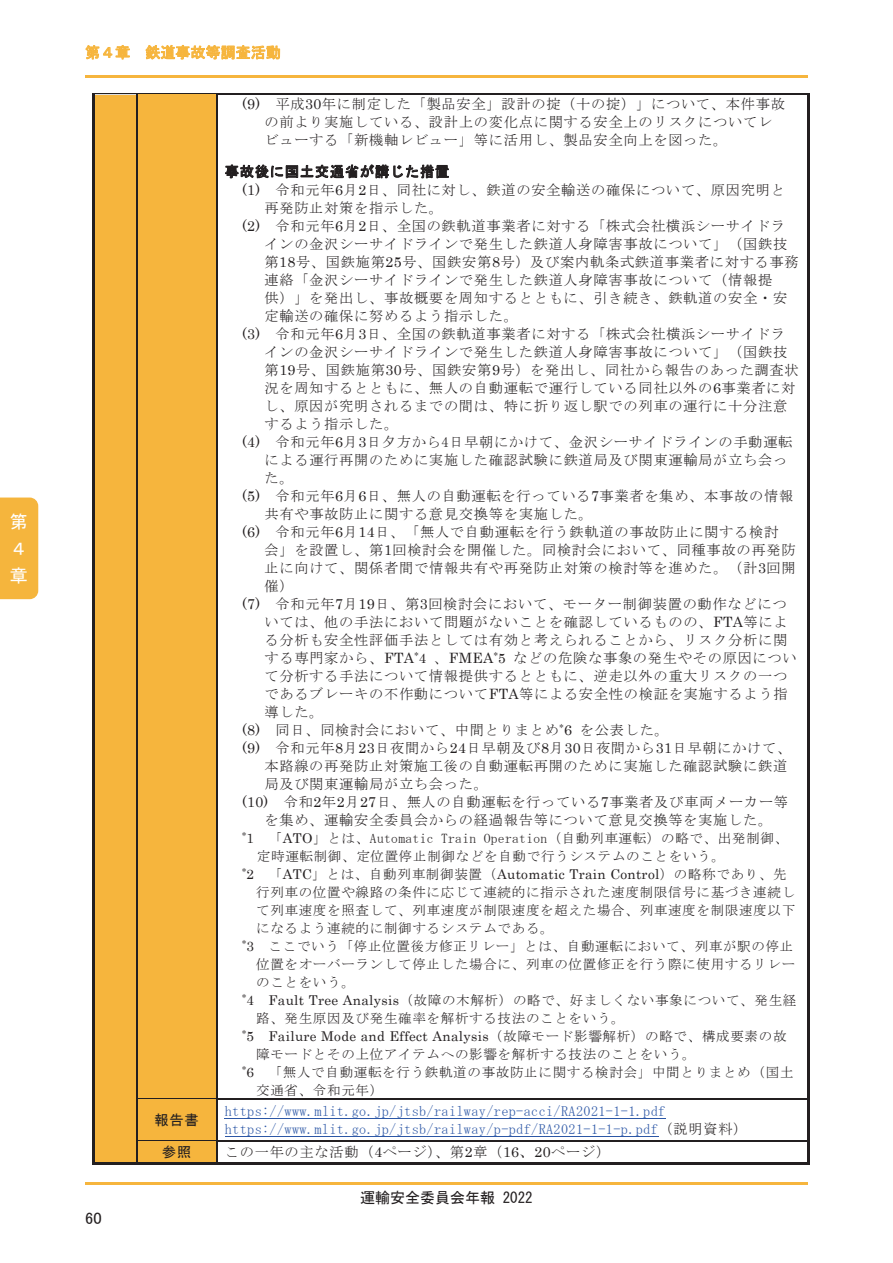
<style>
.page{position:relative;width:893px;height:1263px;background:#fff}
.page>*{position:absolute;margin:0;border:0;box-sizing:border-box;transform-origin:0 0}
.t1{font:18px/27px "MS Gothic";color:#fff}
.t2{font:16.5px "MS P Gothic";color:#231f20}
.t3{font:15px "MS Gothic";color:#231f20}
.t4{font:15px "MS Gothic";color:#f6b53d}
.t5{font:14.25px/18px "MS Mincho";letter-spacing:.05em;color:#231f20}
.t6{font:14.25px/18px "MS Mincho";letter-spacing:.025em;color:#2c57a6}
.t7{font:14.25px "MS Gothic";letter-spacing:.055em;color:#231f20}
.t8{font:13.5px/18px "MS Mincho";letter-spacing:.055em;color:#231f20}
.t9{font:13.5px "Century";letter-spacing:.025em;color:#231f20}
.s1{font-family:"Century"}
.s2{font-family:"Century";font-size:13.5px}
.s3{font-family:"MS Mincho"}
.s4{color:#231f20}
.s5{font-family:"HG Mincho B"}
</style>
<div class="page">
<hr style="left:85px;top:75px;width:723px;height:3px;background:#f6b53d">
<hr style="left:85px;top:1182px;width:723px;height:2px;background:#f6b53d">
<div style="left:94px;top:95px;width:43px;height:1003px;background:#f6b53d"></div>
<div style="left:138px;top:95px;width:78px;height:1003px;background:#f6b53d"></div>
<hr style="left:94px;top:94px;width:43px;height:1px;background:#231f20">
<hr style="left:94px;top:95px;width:43px;height:1px;background:#dcdddf">
<hr style="left:138px;top:94px;width:78px;height:1px;background:#231f20">
<hr style="left:217px;top:94px;width:590px;height:1px;background:#231f20">
<hr style="left:92px;top:95px;width:2px;height:1003px;background:#231f20">
<hr style="left:137px;top:95px;width:1px;height:1003px;background:#231f20">
<hr style="left:216px;top:95px;width:1px;height:1003px;background:#231f20">
<hr style="left:807px;top:95px;width:2px;height:1003px;background:#231f20">
<div style="left:94px;top:1098px;width:43px;height:42px;background:#f6b53d"></div>
<div style="left:138px;top:1099px;width:78px;height:41px;background:#f6b53d"></div>
<hr style="left:225px;top:1118px;width:441px;height:1px;background:#2c57a6">
<hr style="left:225px;top:1136px;width:434px;height:1px;background:#2c57a6">
<hr style="left:138px;top:1098px;width:78px;height:1px;background:#231f20">
<hr style="left:217px;top:1098px;width:590px;height:1px;background:#231f20">
<hr style="left:92px;top:1099px;width:2px;height:41px;background:#231f20">
<hr style="left:137px;top:1099px;width:1px;height:41px;background:#231f20">
<hr style="left:216px;top:1099px;width:1px;height:41px;background:#231f20">
<hr style="left:807px;top:1099px;width:2px;height:41px;background:#231f20">
<div style="left:94px;top:1140px;width:43px;height:22px;background:#f6b53d"></div>
<div style="left:138px;top:1142px;width:78px;height:20px;background:#f6b53d"></div>
<hr style="left:138px;top:1140px;width:78px;height:2px;background:#231f20">
<hr style="left:217px;top:1140px;width:590px;height:2px;background:#231f20">
<hr style="left:92px;top:1142px;width:2px;height:22px;background:#231f20">
<hr style="left:92px;top:1162px;width:45px;height:2px;background:#231f20">
<svg style="left:137px;top:1140px;width:1px;height:22px"></svg>
<hr style="left:137px;top:1162px;width:79px;height:2px;background:#231f20">
<svg style="left:216px;top:1140px;width:1px;height:22px"></svg>
<hr style="left:216px;top:1162px;width:591px;height:2px;background:#231f20">
<hr style="left:807px;top:1142px;width:2px;height:22px;background:#231f20">
<div style="left:0;top:497px;width:38px;height:102px;background:#f5b53d"></div>
<p class="t1" style="left:10px;top:508px;width:19px">第<br>４章</p>
<p class="t4" style="left:85px;top:45px;width:197px">第４章 鉄道事故等調査活動</p>
<p class="t5" style="left:264px;top:95px;width:522px;text-indent:-22px"><span class="s1">(9)</span> 平成<span class="s1">30</span>年に制定した「製品安全」設計の掟（十の掟）」について、本件事故の前より実施している、設計上の変化点に関する安全上のリスクについてレビューする「新機軸レビュー」等に活用し、製品安全向上を図った。</p>
<p class="t7" style="left:225px;top:164px;width:226px">事故後に国土交通省が講じた措置</p>
<p class="t5" style="left:242px;top:180px;width:544px"><span class="s1">(1)</span> 令和元年<span class="s1">6</span>月<span class="s1">2</span>日、同社に対し、鉄道の安全輸送の確保について、原因究明と</p>
<p class="t5" style="left:264px;top:198px;width:180px">再発防止対策を指示した。</p>
<p class="t5" style="left:242px;top:216px;width:544px"><span class="s1">(2)</span> 令和元年<span class="s1">6</span>月<span class="s1">2</span>日、全国の鉄軌道事業者に対する「株式会社横浜シーサイドラ</p>
<p class="t5" style="left:264px;top:234px;width:524px">インの金沢シーサイドラインで発生した鉄道人身障害事故について」（国鉄技</p>
<p class="t5" style="left:264px;top:252px;width:536px">第<span class="s1">18</span>号、国鉄施第<span class="s1">25</span>号、国鉄安第<span class="s1">8</span>号）及び案内軌条式鉄道事業者に対する事務</p>
<p class="t5" style="left:264px;top:270px;width:509px">連絡「金沢シーサイドラインで発生した鉄道人身障害事故について（情報提</p>
<p class="t5" style="left:264px;top:288px;width:524px">供）」を発出し、事故概要を周知するとともに、引き続き、鉄軌道の安全・安</p>
<p class="t5" style="left:264px;top:306px;width:255px">定輸送の確保に努めるよう指示した。</p>
<p class="t5" style="left:242px;top:324px;width:544px"><span class="s1">(3)</span> 令和元年<span class="s1">6</span>月<span class="s1">3</span>日、全国の鉄軌道事業者に対する「株式会社横浜シーサイドラ</p>
<p class="t5" style="left:264px;top:342px;width:524px">インの金沢シーサイドラインで発生した鉄道人身障害事故について」（国鉄技</p>
<p class="t5" style="left:264px;top:360px;width:536px">第<span class="s1">19</span>号、国鉄施第<span class="s1">30</span>号、国鉄安第<span class="s1">9</span>号）を発出し、同社から報告のあった調査状</p>
<p class="t5" style="left:264px;top:378px;width:532px">況を周知するとともに、無人の自動運転で運行している同社以外の<span class="s1">6</span>事業者に対</p>
<p class="t5" style="left:264px;top:396px;width:524px">し、原因が究明されるまでの間は、特に折り返し駅での列車の運行に十分注意</p>
<p class="t5" style="left:264px;top:414px;width:135px">するよう指示した。</p>
<p class="t5" style="left:242px;top:432px;width:552px"><span class="s1">(4)</span> 令和元年<span class="s1">6</span>月<span class="s1">3</span>日夕方から4日早朝にかけて、金沢シーサイドラインの手動運転</p>
<p class="t5" style="left:264px;top:450px;width:524px">による運行再開のために実施した確認試験に鉄道局及び関東運輸局が立ち会っ</p>
<p class="t5" style="left:264px;top:468px;width:31px">た。</p>
<p class="t5" style="left:242px;top:486px;width:553px"><span class="s1">(5)</span> 令和元年<span class="s1">6</span>月<span class="s1">6</span>日、無人の自動運転を行っている<span class="s1">7</span>事業者を集め、本事故の情報</p>
<p class="t5" style="left:264px;top:504px;width:330px">共有や事故防止に関する意見交換等を実施した。</p>
<p class="t5" style="left:242px;top:522px;width:538px"><span class="s1">(6)</span> 令和元年<span class="s1">6</span>月<span class="s1">14</span>日、「無人で自動運転を行う鉄軌道の事故防止に関する検討</p>
<p class="t5" style="left:264px;top:540px;width:533px">会」を設置し、第<span class="s1">1</span>回検討会を開催した。同検討会において、同種事故の再発防</p>
<p class="t5" style="left:264px;top:558px;width:533px">止に向けて、関係者間で情報共有や再発防止対策の検討等を進めた。（計<span class="s1">3</span>回開</p>
<p class="t5" style="left:264px;top:576px;width:31px">催）</p>
<p class="t5" style="left:242px;top:594px;width:546px"><span class="s1">(7)</span> 令和元年<span class="s1">7</span>月<span class="s1">19</span>日、第<span class="s1">3</span>回検討会において、モーター制御装置の動作などにつ</p>
<p class="t5" style="left:265px;top:612px;width:525px">いては、他の手法において問題がないことを確認しているものの、<span class="s1">FTA</span>等によ</p>
<p class="t5" style="left:265px;top:630px;width:524px">る分析も安全性評価手法としては有効と考えられることから、リスク分析に関</p>
<p class="t5" style="left:265px;top:648px;width:534px">する専門家から、<span class="s1">FTA</span><sup>*</sup><span class="s2">4</span> 、<span class="s1">FMEA</span><sup>*</sup><span class="s2">5</span> などの危険な事象の発生やその原因につい</p>
<p class="t5" style="left:264px;top:666px;width:524px">て分析する手法について情報提供するとともに、逆走以外の重大リスクの一つ</p>
<p class="t5" style="left:264px;top:684px;width:525px">であるブレーキの不作動について<span class="s1">FTA</span>等による安全性の検証を実施するよう指</p>
<p class="t5" style="left:264px;top:702px;width:61px">導した。</p>
<p class="t5" style="left:242px;top:720px;width:428px"><span class="s1">(8)</span> 同日、同検討会において、中間とりまとめ<sup>*</sup><span class="s1">6</span> を公表した。</p>
<p class="t5" style="left:242px;top:738px;width:551px"><span class="s1">(9)</span> 令和元年<span class="s1">8</span>月<span class="s1">23</span>日夜間から<span class="s1">24</span>日早朝及び<span class="s1">8</span>月<span class="s1">30</span>日夜間から<span class="s1">31</span>日早朝にかけて、</p>
<p class="t5" style="left:264px;top:756px;width:524px">本路線の再発防止対策施工後の自動運転再開のために実施した確認試験に鉄道</p>
<p class="t5" style="left:264px;top:774px;width:225px">局及び関東運輸局が立ち会った。</p>
<p class="t5" style="left:242px;top:792px;width:548px"><span class="s1">(10)</span> 令和<span class="s1">2</span>年<span class="s1">2</span>月<span class="s1">27</span>日、無人の自動運転を行っている<span class="s1">7</span>事業者及び車両メーカー等</p>
<p class="t5" style="left:264px;top:810px;width:509px">を集め、運輸安全委員会からの経過報告等について意見交換等を実施した。</p>
<p class="t8" style="left:257px;top:829px;width:533px;text-indent:-15px"><sup>*</sup><span class="s1">1</span> 「<span class="s1">ATO</span>」とは、Automatic Train Operation（自動列車運転）の略で、出発制御、定時運転制御、定位置停止制御などを自動で行うシステムのことをいう。</p>
<p class="t9" style="left:242px;top:862px;width:546px"><sup>*</sup>2 <span class="s3">「</span>ATC<span class="s3">」とは、自動列車制御装置（</span>Automatic Train Control<span class="s3">）の略称であり、先</span></p>
<p class="t8" style="left:256px;top:883px;width:540px">行列車の位置や線路の条件に応じて連続的に指示された速度制限信号に基づき連続し</p>
<p class="t8" style="left:256px;top:901px;width:540px">て列車速度を照査して、列車速度が制限速度を超えた場合、列車速度を制限速度以下</p>
<p class="t8" style="left:256px;top:919px;width:299px">になるよう連続的に制御するシステムである。</p>
<p class="t8" style="left:242px;top:937px;width:553px"><sup>*</sup><span class="s1">3</span> ここでいう「停止位置後方修正リレー」とは、自動運転において、列車が駅の停止</p>
<p class="t8" style="left:256px;top:955px;width:540px">位置をオーバーランして停止した場合に、列車の位置修正を行う際に使用するリレー</p>
<p class="t8" style="left:256px;top:973px;width:100px">のことをいう。</p>
<p class="t8" style="left:242px;top:991px;width:556px"><sup>*</sup><span class="s1">4 Fault Tree Analysis</span>（故障の木解析）の略で、好ましくない事象について、発生経</p>
<p class="t8" style="left:256px;top:1009px;width:370px">路、発生原因及び発生確率を解析する技法のことをいう。</p>
<p class="t9" style="left:242px;top:1024px;width:546px"><sup>*</sup>5 Failure Mode and Effect Analysis<span class="s3">（故障モード影響解析）の略で、構成要素の故</span></p>
<p class="t8" style="left:256px;top:1045px;width:441px">障モードとその上位アイテムへの影響を解析する技法のことをいう。</p>
<p class="t8" style="left:242px;top:1063px;width:553px"><sup>*</sup><span class="s1">6</span> 「無人で自動運転を行う鉄軌道の事故防止に関する検討会」中間とりまとめ（国土</p>
<p class="t8" style="left:256px;top:1081px;width:129px">交通省、令和元年）</p>
<p class="t7" style="left:155px;top:1113px;width:46px">報告書</p>
<p class="t6" style="left:225px;top:1102px;width:524px">https://www.mlit.go.jp/jtsb/railway/rep-acci/RA2021-1-1.pdf https://www.mlit.go.jp/jtsb/railway/p-pdf/RA2021-1-1-p.pdf<span class="s4">（説明資料）</span></p>
<p class="t7" style="left:162px;top:1145px;width:31px">参照</p>
<p class="t5" style="left:225px;top:1143px;width:387px">この一年の主な活動（<span class="s1">4</span>ページ）、第<span class="s1">2</span>章（<span class="s1">16</span><span class="s5">、</span><span class="s1">20</span>ページ）</p>
<p class="t2" style="left:85px;top:1210px;width:18px">60</p>
<p class="t3" style="left:360px;top:1190px;width:174px">運輸安全委員会年報 2022</p>
</div>
